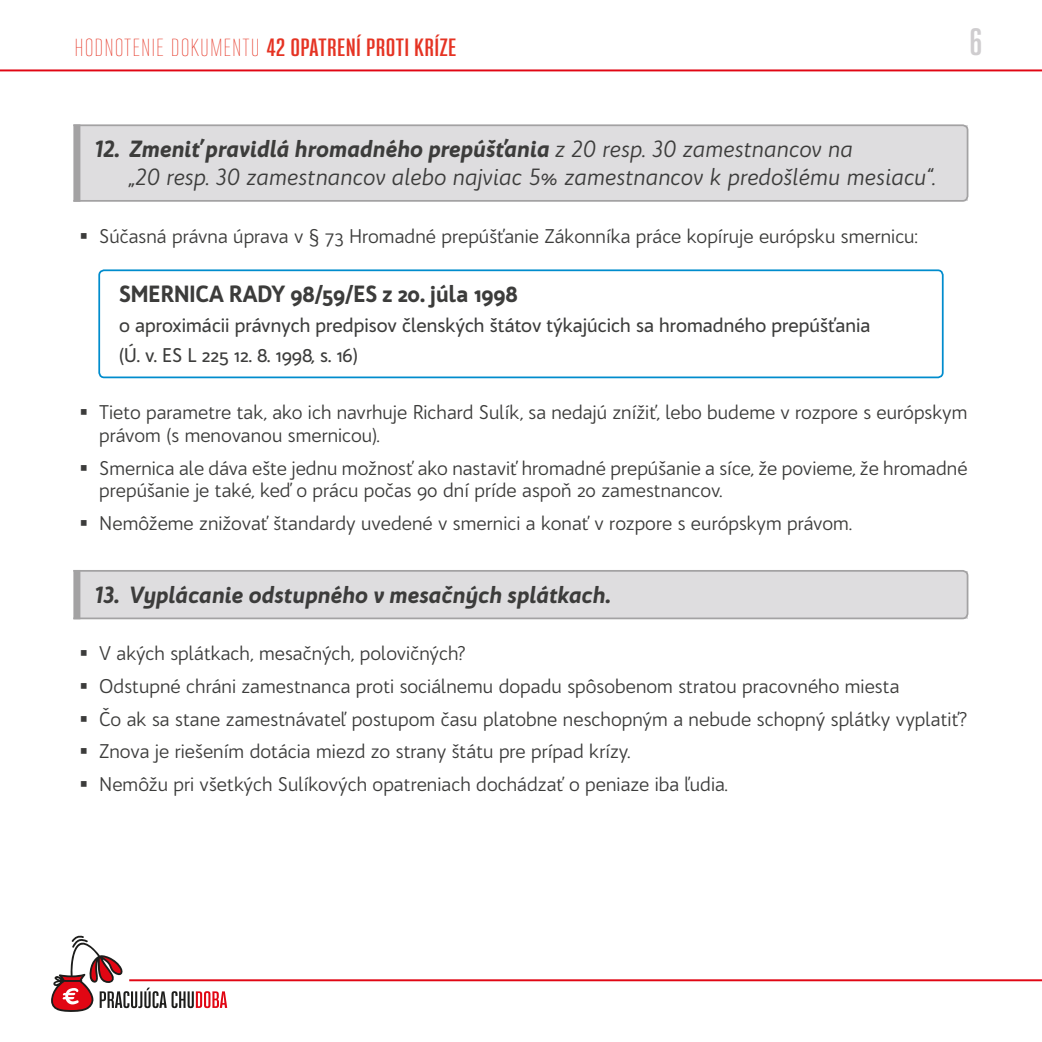
<style>
.page{position:relative;width:1042px;height:1042px;background:#fff}
.page>*{position:absolute;margin:0;border:0;box-sizing:border-box;transform-origin:0 0}
.t1{font:700 33.25px "Bw Stretch";color:#cfcdcf}
.t2{font:italic 22.75px/28px "Bw Quinta Pro";color:#3c3c3b}
.t3{font:italic 900 22.75px "Bw Quinta Pro";color:#3c3c3b}
.t4{font:900 22.75px "Bw Quinta Pro";color:#3c3c3b}
.t5{font:700 21.88px "Bw Stretch";letter-spacing:.02em;color:#e53323;scale:1.1 1}
.t6{font:19.25px/32.7px "Bw Quinta Pro";color:#3c3c3b}
.t7{font:500 19.25px/29.8px "Bw Quinta Pro";color:#3c3c3b}
.s1{font-weight:100}
.s2{font-weight:900}
</style>
<div class="page">
<hr style="left:129px;top:979px;width:913px;height:2px;background:#e10613">
<hr style="left:0;top:69px;width:1042px;height:2px;background:#e10613">
<svg style="left:51px;top:935px;width:176px;height:77px"></svg>
<svg style="left:73px;top:124px;width:896px;height:78px;background:#dbdadc"></svg>
<div style="left:98px;top:269px;width:845px;height:109px;border:2px solid #008ccd;border-radius:5px"></div>
<svg style="left:73px;top:570px;width:896px;height:50px;background:#d9d8da"></svg>
<p class="t5" style="left:75px;top:33px;width:348px"><span class="s1">HODNOTENIE DOKUMENTU</span> 42 OPATRENÍ PROTI KRÍZE</p>
<h1 class="t1" style="left:969px;top:20px;width:15px">6</h1>
<p class="t2" style="left:129px;top:135px;width:808px;text-indent:-35px"><span class="s2">12. Zmeniť pravidlá hromadného prepúšťania</span> z 20 resp. 30 zamestnancov na<br>„20 resp. 30 zamestnancov alebo najviac 5% zamestnancov k predošlému mesiacu“.</p>
<p class="t6" style="left:99px;top:219px;width:820px">Súčasná právna úprava v § 73 Hromadné prepúšťanie Zákonníka práce kopíruje európsku smernicu:</p>
<p class="t4" style="left:119px;top:279px;width:400px">SMERNICA RADY 98/59/ES z 20. júla 1998</p>
<p class="t7" style="left:119px;top:310px;width:753px">o aproximácii právnych predpisov členských štátov týkajúcich sa hromadného prepúšťania (Ú. v. ES L 225 12. 8. 1998, s. 16)</p>
<p class="t6" style="left:99px;top:401px;width:870px;line-height:22.8px">Tieto parametre tak, ako ich navrhuje Richard Sulík, sa nedajú znížiť, lebo budeme v rozpore s európskym právom (s menovanou smernicou).</p>
<p class="t6" style="left:99px;top:456px;width:870px;line-height:22.8px">Smernica ale dáva ešte jednu možnosť ako nastaviť hromadné prepúšanie a síce, že povieme, že hromadné prepúšanie je také, keď o prácu počas 90 dní príde aspoň 20 zamestnancov.</p>
<p class="t6" style="left:99px;top:507px;width:754px">Nemôžeme znižovať štandardy uvedené v smernici a konať v rozpore s európskym právom.</p>
<p class="t3" style="left:94px;top:580px;width:518px">13. Vyplácanie odstupného v mesačných splátkach.</p>
<p class="t6" style="left:99px;top:637px;width:869px">V akých splátkach, mesačných, polovičných?<br>Odstupné chráni zamestnanca proti sociálnemu dopadu spôsobenom stratou pracovného miesta<br>Čo ak sa stane zamestnávateľ postupom času platobne neschopným a nebude schopný splátky vyplatiť?<br>Znova je riešením dotácia miezd zo strany štátu pre prípad krízy.<br>Nemôžu pri všetkých Sulíkových opatreniach dochádzať o peniaze iba ľudia.</p>
</div>
